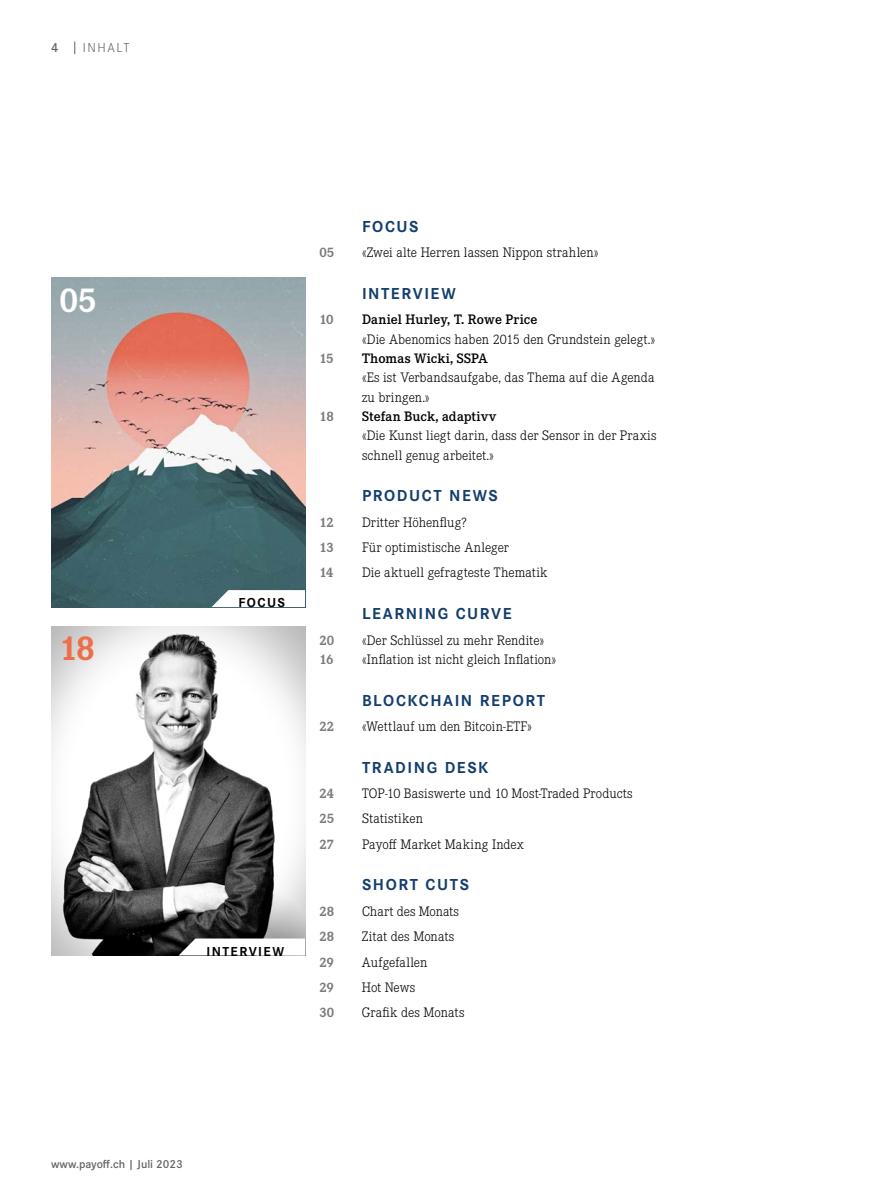
<style>
.page{position:relative;width:893px;height:1191px;background:#fff}
.page>*{position:absolute;margin:0;border:0;box-sizing:border-box;transform-origin:0 0}
.t1{font:700 36px "Corporate E Pro";color:#ed6e48}
.t2{font:700 36px "Corporate E Pro";color:#fff}
.t3{font:700 16.5px "Corporate S Pro";letter-spacing:.095em;color:#143e6e}
.t4{font:300 14.25px/19.4px "Corporate E Pro";letter-spacing:.005em;color:#000}
.t5{font:600 14.25px "Corporate E Pro";letter-spacing:.005em;color:#000}
.t6{font:700 14.25px "Corporate E Pro";letter-spacing:-.02em;color:#7c7b7b}
.t7{font:700 13.5px "Corporate S Pro";letter-spacing:.1em;color:#000}
.t8{font:300 13.5px "Corporate S Pro";letter-spacing:.115em;color:#646363}
.t9{font:600 13.5px "Corporate S Pro";color:#646363}
.t10{font:600 12px "Corporate S Pro";color:#646363}
.s1{font-family:"Corporate E Pro"}
</style>
<div class="page">
<svg style="left:74px;top:41px;width:1px;height:13px"></svg>
<img style="left:51px;top:278px;width:254px;height:329px">
<img style="left:51px;top:626px;width:254px;height:329px">
<svg style="left:179px;top:938px;width:126px;height:17px"></svg>
<svg style="left:212px;top:590px;width:93px;height:17px"></svg>
<p class="t9" style="left:51px;top:37px;width:9px">4</p>
<p class="t8" style="left:83px;top:38px;width:48px">INHALT</p>
<h1 class="t2" style="left:60px;top:274px;width:39px">05</h1>
<h1 class="t1" style="left:60px;top:622px;width:37px">18</h1>
<p class="t7" style="left:238px;top:592px;width:48px">FOCUS</p>
<p class="t7" style="left:207px;top:940px;width:79px">INTERVIEW</p>
<p class="t3" style="left:362px;top:213px;width:58px">FOCUS</p>
<p class="t6" style="left:319px;top:242px;width:16px">05</p>
<p class="t4" style="left:362px;top:242px;width:238px">«Zwei alte Herren lassen Nippon strahlen»</p>
<p class="t3" style="left:362px;top:280px;width:95px">INTERVIEW</p>
<p class="t6" style="left:319px;top:309px;width:16px">10</p>
<p class="t5" style="left:362px;top:310px;width:177px">Daniel Hurley, T. Rowe Price</p>
<p class="t4" style="left:362px;top:328px;width:295px">«Die Abenomics haben 2015 den Grundstein gelegt.»</p>
<p class="t6" style="left:319px;top:348px;width:16px">15</p>
<p class="t5" style="left:362px;top:348px;width:127px">Thomas Wicki, SSPA</p>
<p class="t4" style="left:362px;top:367px;width:294px">«Es ist Verbandsaufgabe, das Thema auf die Agenda zu bringen.»</p>
<p class="t6" style="left:319px;top:406px;width:16px">18</p>
<p class="t5" style="left:362px;top:406px;width:136px">Stefan Buck, adaptivv</p>
<p class="t4" style="left:362px;top:425px;width:296px">«Die Kunst liegt darin, dass der Sensor in der Praxis schnell genug arbeitet.»</p>
<p class="t3" style="left:362px;top:483px;width:137px">PRODUCT NEWS</p>
<p class="t6" style="left:319px;top:512px;width:16px">12</p>
<p class="t4" style="left:362px;top:512px;width:106px">Dritter Höhenflug?</p>
<p class="t6" style="left:319px;top:537px;width:16px">13</p>
<p class="t4" style="left:362px;top:537px;width:148px">Für optimistische Anleger</p>
<p class="t6" style="left:319px;top:562px;width:16px">14</p>
<p class="t4" style="left:362px;top:562px;width:187px">Die aktuell gefragteste Thematik</p>
<p class="t3" style="left:362px;top:600px;width:151px">LEARNING CURVE</p>
<p class="t6" style="left:319px;top:629px;width:16px">20</p>
<p class="t4" style="left:362px;top:629px;width:184px">«Der Schlüssel zu mehr Rendite»</p>
<p class="t6" style="left:319px;top:649px;width:16px">16</p>
<p class="t4" style="left:362px;top:649px;width:196px">«Inflation ist nicht gleich Inflation»</p>
<p class="t3" style="left:362px;top:687px;width:185px">BLOCKCHAIN REPORT</p>
<p class="t6" style="left:319px;top:716px;width:16px">22</p>
<p class="t4" style="left:362px;top:716px;width:171px">«Wettlauf um den Bitcoin-ETF»</p>
<p class="t3" style="left:362px;top:754px;width:128px">TRADING DESK</p>
<p class="t6" style="left:319px;top:783px;width:16px">24</p>
<p class="t4" style="left:362px;top:783px;width:272px">TOP-10 Basiswerte und 10 Most-Traded Products</p>
<p class="t6" style="left:319px;top:808px;width:16px">25</p>
<p class="t4" style="left:362px;top:808px;width:62px">Statistiken</p>
<p class="t6" style="left:319px;top:834px;width:16px">27</p>
<p class="t4" style="left:362px;top:834px;width:164px">Payoff Market Making Index</p>
<p class="t3" style="left:362px;top:872px;width:109px">SHORT CUTS</p>
<p class="t6" style="left:319px;top:901px;width:16px">28</p>
<p class="t4" style="left:362px;top:901px;width:99px">Chart des Monats</p>
<p class="t6" style="left:319px;top:926px;width:16px">28</p>
<p class="t4" style="left:362px;top:926px;width:94px">Zitat des Monats</p>
<p class="t6" style="left:319px;top:951px;width:16px">29</p>
<p class="t4" style="left:362px;top:951px;width:67px">Aufgefallen</p>
<p class="t6" style="left:319px;top:977px;width:16px">29</p>
<p class="t4" style="left:362px;top:977px;width:55px">Hot News</p>
<p class="t6" style="left:319px;top:1002px;width:16px">30</p>
<p class="t4" style="left:362px;top:1002px;width:104px">Grafik des Monats</p>
<p class="t10" style="left:51px;top:1155px;width:133px">www.payoff.ch <span class="s1">|</span> Juli 2023</p>
</div>
